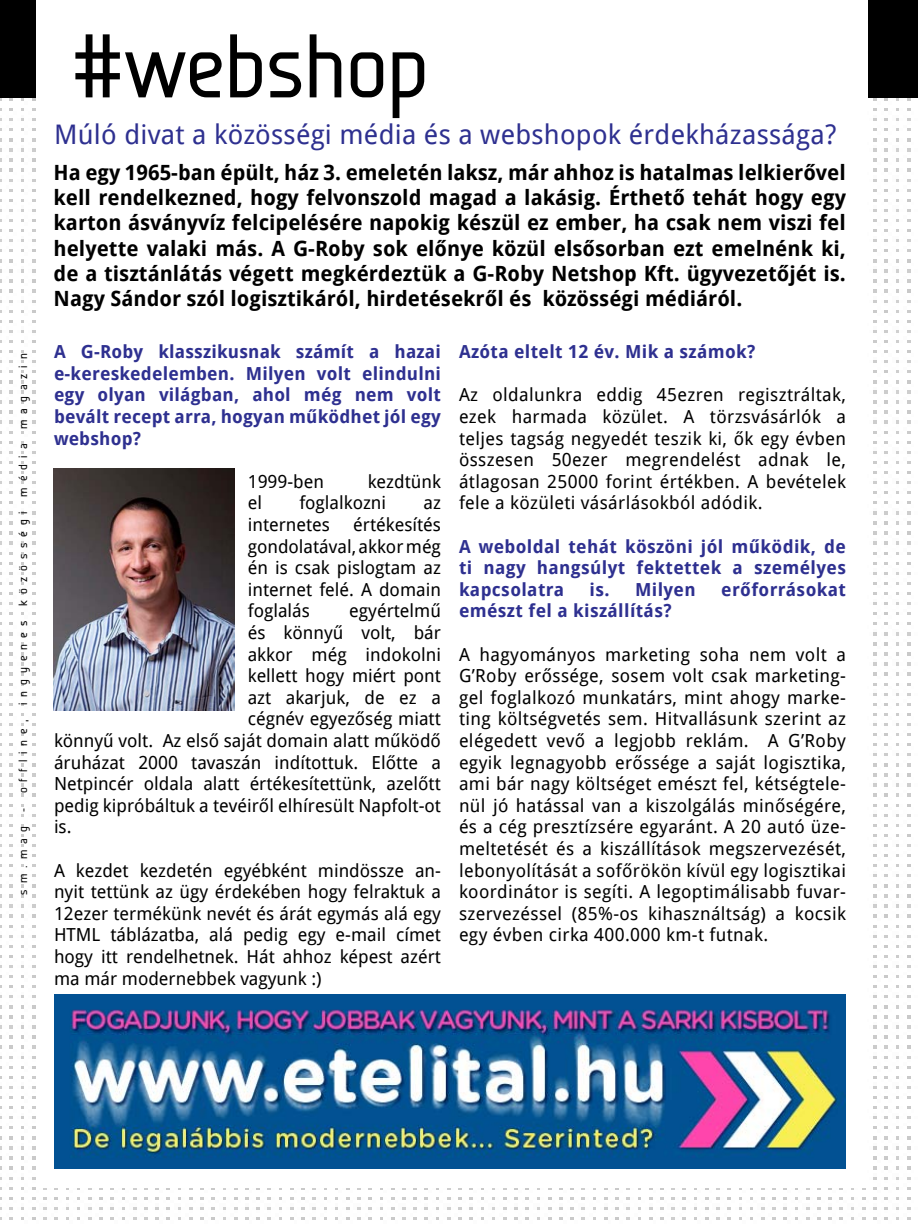
<style>
.page{position:relative;width:918px;height:1224px;background:#fff}
.page>*{position:absolute;margin:0;border:0;box-sizing:border-box;transform-origin:0 0}
.t1{font:500 90px "Galette";color:#000;scale:.95 1}
.t2{font:27px "Droid Sans";letter-spacing:.01em;color:#2e3090}
.t3{font:700 21px/25.2px "Droid Sans";color:#000;text-align:justify}
.t4{font:18px/21.6px "Droid Sans";color:#000;text-align:justify}
.t5{font:700 18px/21.6px "Droid Sans";letter-spacing:.02em;color:#2e3090;text-align:justify}
.t6{font:500 12px "Galette";letter-spacing:.5em;color:#000}
</style>
<div class="page">
<img style="left:0;top:0;width:918px;height:1220px">
<div style="left:0;top:0;width:36px;height:97px;background:#000"></div>
<div style="left:37px;top:0;width:830px;height:1187px;background:#fff"></div>
<div style="left:869px;top:0;width:49px;height:97px;background:#000"></div>
<img style="left:54px;top:994px;width:792px;height:174px">
<img style="left:54px;top:468px;width:181px;height:242px">
<p class="t6" style="left:15px;top:894px;width:543px;rotate:-90deg">sm.mag - offline, ingyenes közösségi média magazin</p>
<h1 class="t1" style="left:72px;top:11px;width:377px">#webshop</h1>
<h2 class="t2" style="left:54px;top:117px;width:784px">Múló divat a közösségi média és a webshopok érdekházassága?</h2>
<p class="t3" style="left:54px;top:160px;width:794px">Ha egy 1965-ban épült, ház 3. emeletén laksz, már ahhoz is hatalmas lelkierővel kell rendelkezned, hogy felvonszold magad a lakásig. Érthető tehát hogy egy karton ásványvíz felcipelésére napokig készül ez ember, ha csak nem viszi fel helyette valaki más. A G-Roby sok előnye közül elsősorban ezt emelnénk ki, de a tisztánlátás végett megkérdeztük a G-Roby Netshop Kft. ügyvezetőjét is.<br>Nagy Sándor szól logisztikáról, hirdetésekről és közösségi médiáról.</p>
<p class="t5" style="left:54px;top:341px;width:388px">A G-Roby klasszikusnak számít a hazai e-kereskedelemben. Milyen volt elindulni egy olyan világban, ahol még nem volt bevált recept arra, hogyan működhet jól egy webshop?</p>
<p class="t4" style="left:248px;top:470px;width:78px">1999-ben</p>
<p class="t4" style="left:368px;top:470px;width:75px">kezdtünk</p>
<p class="t4" style="left:248px;top:492px;width:16px">el</p>
<p class="t4" style="left:299px;top:492px;width:88px">foglalkozni</p>
<p class="t4" style="left:424px;top:492px;width:19px">az</p>
<p class="t4" style="left:248px;top:514px;width:84px">internetes</p>
<p class="t4" style="left:248px;top:514px;width:195px;text-indent:105px">értékesítés gondolatával, akkor még én is csak pislogtam az internet felé. A domain foglalás</p>
<p class="t4" style="left:349px;top:600px;width:93px">egyértelmű</p>
<p class="t4" style="left:248px;top:622px;width:195px">és könnyű volt, bár</p>
<p class="t4" style="left:248px;top:643px;width:195px">akkor még indokolni</p>
<p class="t4" style="left:248px;top:665px;width:195px">kellett hogy miért pont</p>
<p class="t4" style="left:248px;top:686px;width:195px">azt akarjuk, de ez a</p>
<p class="t4" style="left:248px;top:708px;width:195px">cégnév egyezőség miatt</p>
<p class="t4" style="left:54px;top:730px;width:388px">könnyű volt. Az első saját domain alatt működő</p>
<p class="t4" style="left:54px;top:751px;width:389px">áruházat 2000 tavaszán indítottuk. Előtte a</p>
<p class="t4" style="left:54px;top:773px;width:388px">Netpincér oldala alatt értékesítettünk, azelőtt</p>
<p class="t4" style="left:54px;top:794px;width:389px">pedig kipróbáltuk a tevéiről elhíresült Napfolt-ot</p>
<p class="t4" style="left:54px;top:816px;width:19px">is.</p>
<p class="t4" style="left:54px;top:859px;width:389px">A kezdet kezdetén egyébként mindössze an&shy;nyit tettünk az ügy érdekében hogy felraktuk a 12ezer termékünk nevét és árát egymás alá egy HTML táblázatba, alá pedig egy e-mail címet hogy itt rendelhetnek. Hát ahhoz képest azért ma már modernebbek vagyunk :)</p>
<p class="t5" style="left:459px;top:341px;width:298px">Azóta eltelt 12 év. Mik a számok?</p>
<p class="t4" style="left:459px;top:384px;width:389px">Az oldalunkra eddig 45ezren regisztráltak, ezek harmada közület. A törzsvásárlók a teljes tagság negyedét teszik ki, ők egy évben összesen 50ezer megrendelést adnak le, átlagosan 25000 forint értékben. A bevételek fele a közületi vásárlásokból adódik.</p>
<p class="t5" style="left:459px;top:535px;width:389px">A weboldal tehát köszöni jól működik, de ti nagy hangsúlyt fektettek a személyes kapcsolatra</p>
<p class="t5" style="left:590px;top:578px;width:108px">is. Milyen</p>
<p class="t5" style="left:721px;top:578px;width:126px">erőforrásokat</p>
<p class="t5" style="left:459px;top:600px;width:214px">emészt fel a kiszállítás?</p>
<p class="t4" style="left:459px;top:643px;width:389px">A hagyományos marketing soha nem volt a G’Roby erőssége, sosem volt csak marketing&shy;gel foglalkozó munkatárs, mint ahogy marke&shy;ting költségvetés sem. Hitvallásunk szerint az elégedett vevő a legjobb reklám. A G’Roby egyik legnagyobb erőssége a saját logisztika, ami bár nagy költséget emészt fel, kétségtele&shy;nül jó hatással van a kiszolgálás minőségére, és a cég presztízsére egyaránt. A 20 autó üze&shy;meltetését és a kiszállítások megszervezését, lebonyolítását a sofőrökön kívül egy logisztikai koordinátor is segíti. A legoptimálisabb fuvar&shy;szervezéssel (85%-os kihasználtság) a kocsik egy évben cirka 400.000 km-t futnak.</p>
</div>
